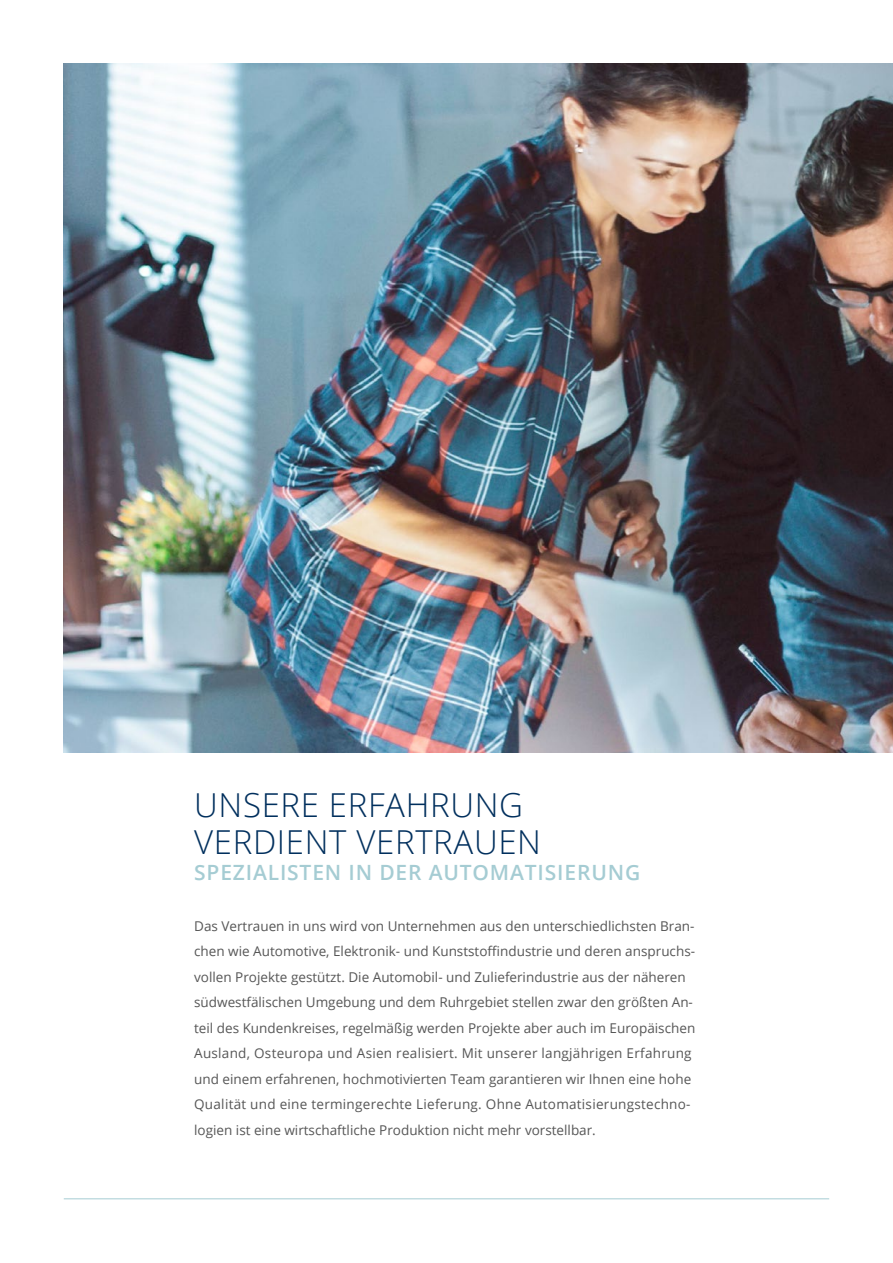
<style>
.page{position:relative;width:893px;height:1263px;background:#fff}
.page>*{position:absolute;margin:0;border:0;box-sizing:border-box;transform-origin:0 0}
.t1{font:300 33px/37.5px "Open Sans";letter-spacing:.02em;color:#002f5d}
.t2{font:600 21px "Open Sans";letter-spacing:.04em;color:#a5ccd3}
.t3{font:13.5px/25.5px "Open Sans";color:#565656}
</style>
<div class="page">
<img style="left:64px;top:64px;width:829px;height:688px">
<hr style="left:64px;top:1198px;width:765px;height:1px;background:#a5ccd3">
<h1 class="t1" style="left:194px;top:785px;width:348px">UNSERE ERFAHRUNG<br>VERDIENT VERTRAUEN</h1>
<h2 class="t2" style="left:194px;top:858px;width:448px">SPEZIALISTEN IN DER AUTOMATISIERUNG</h2>
<p class="t3" style="left:194px;top:913px;width:503px">Das Vertrauen in uns wird von Unternehmen aus den unterschiedlichsten Bran&shy;chen wie Automotive, Elektronik- und Kunststoffindustrie und deren anspruchs&shy;vollen Projekte gestützt. Die Automobil- und Zulieferindustrie aus der näheren südwestfälischen Umgebung und dem Ruhrgebiet stellen zwar den größten An&shy;teil des Kundenkreises, regelmäßig werden Projekte aber auch im Europäischen Ausland, Osteuropa und Asien realisiert. Mit unserer langjährigen Erfahrung und einem erfahrenen, hochmotivierten Team garantieren wir Ihnen eine hohe Qualität und eine termingerechte Lieferung. Ohne Automatisierungstechno&shy;logien ist eine wirtschaftliche Produktion nicht mehr vorstellbar.</p>
</div>
